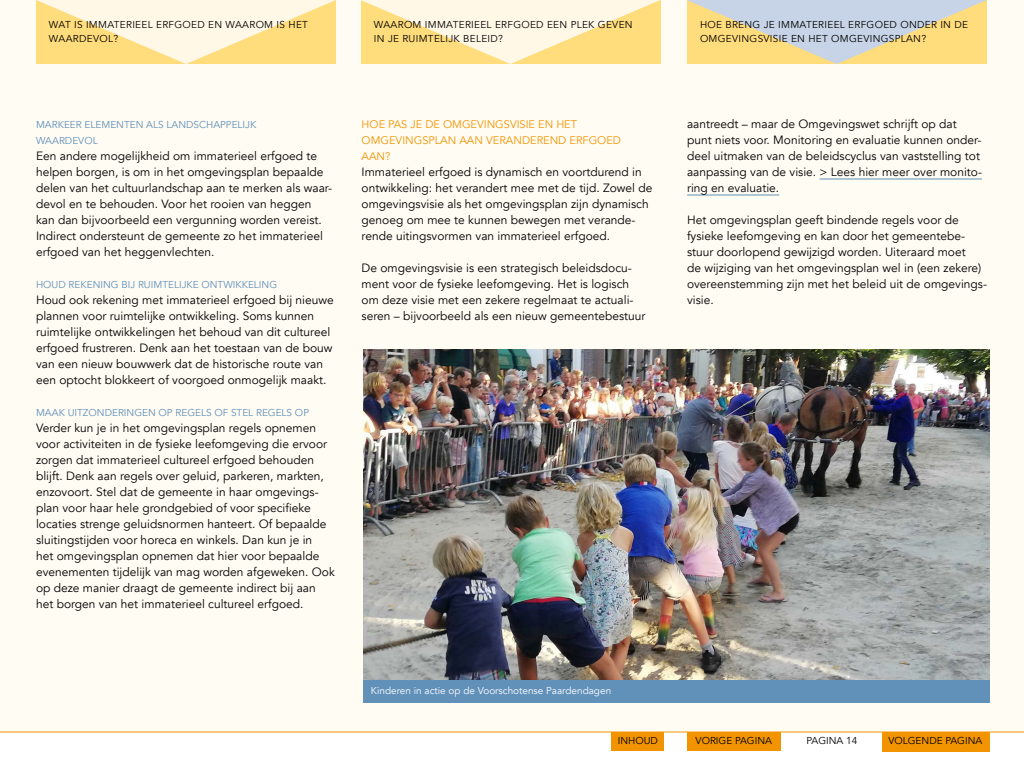
<style>
.page{position:relative;width:1024px;height:768px;background:#fff}
.page>*{position:absolute;margin:0;border:0;box-sizing:border-box;transform-origin:0 0}
.plat{font:12px/16px "Avenir";color:#000}
.tk_kap_vet{font:900 11px/16px "Avenir";color:#f29400}
.ttk{font:900 10px "Avenir";color:#6190b9}
.t1{font:500 10px/14px "Avenir";letter-spacing:.03em;color:#000}
.t2{font:900 10px/14px "Avenir";letter-spacing:.03em;color:#000}
.fotobijschrift{font:500 10px "Avenir";color:#fff}
.t3{font:500 10px "Avenir";color:#000}
</style>
<div class="page">
<div style="left:0;top:0;width:1024px;height:732px;background:#fffcf4"></div>
<hr style="left:0;top:732px;width:1024px;height:1px;background:#f29400">
<hr style="left:820px;top:179px;width:162px;height:1px;background:#6190b9">
<hr style="left:687px;top:195px;width:92px;height:1px;background:#6190b9">
<div style="left:687px;top:732px;width:93px;height:19px;background:#f29400"></div>
<div style="left:882px;top:732px;width:108px;height:19px;background:#f29400"></div>
<div style="left:611px;top:732px;width:53px;height:19px;background:#f29400"></div>
<svg style="left:36px;top:0;width:300px;height:64px"></svg>
<svg style="left:361px;top:0;width:299px;height:64px"></svg>
<svg style="left:687px;top:0;width:300px;height:64px;background:#e2d7b1"></svg>
<img style="left:363px;top:349px;width:627px;height:331px">
<div style="left:363px;top:680px;width:626px;height:23px;background:#6190b9"></div>
<p class="t1" style="left:49px;top:18px;width:260px">WAT IS IMMATERIEEL ERFGOED EN WAAROM IS HET<br>WAARDEVOL?</p>
<p class="t1" style="left:374px;top:18px;width:260px">WAAROM IMMATERIEEL ERFGOED EEN PLEK GEVEN<br>IN JE RUIMTELIJK BELEID?</p>
<p class="t2" style="left:700px;top:18px;width:270px">HOE BRENG JE IMMATERIEEL ERFGOED ONDER IN DE<br>OMGEVINGSVISIE EN HET OMGEVINGSPLAN?</p>
<p class="ttk" style="left:36px;top:119px;width:222px">MARKEER ELEMENTEN ALS LANDSCHAPPELIJK</p>
<p class="ttk" style="left:36px;top:135px;width:63px">WAARDEVOL</p>
<p class="plat" style="left:36px;top:148px;width:298px">Een andere mogelijkheid om immaterieel erfgoed te helpen borgen, is om in het omgevingsplan bepaalde delen van het cultuurlandschap aan te merken als waar&shy;devol en te behouden. Voor het rooien van heggen kan dan bijvoorbeeld een vergunning worden vereist.<br>Indirect ondersteunt de gemeente zo het immaterieel erfgoed van het heggenvlechten.</p>
<p class="ttk" style="left:36px;top:279px;width:243px">HOUD REKENING BIJ RUIMTELIJKE ONTWIKKELING</p>
<p class="plat" style="left:36px;top:292px;width:299px">Houd ook rekening met immaterieel erfgoed bij nieuwe plannen voor ruimtelijke ontwikkeling. Soms kunnen ruimtelijke ontwikkelingen het behoud van dit cultureel erfgoed frustreren. Denk aan het toestaan van de bouw van een nieuw bouwwerk dat de historische route van een optocht blokkeert of voorgoed onmogelijk maakt.</p>
<p class="ttk" style="left:36px;top:407px;width:275px">MAAK UITZONDERINGEN OP REGELS OF STEL REGELS OP</p>
<p class="plat" style="left:36px;top:420px;width:300px">Verder kun je in het omgevingsplan regels opnemen voor activiteiten in de fysieke leefomgeving die ervoor zorgen dat immaterieel cultureel erfgoed behouden blijft. Denk aan regels over geluid, parkeren, markten, enzovoort. Stel dat de gemeente in haar omgevings&shy;plan voor haar hele grondgebied of voor specifieke locaties strenge geluidsnormen hanteert. Of bepaalde sluitingstijden voor horeca en winkels. Dan kun je in<br>het omgevingsplan opnemen dat hier voor bepaalde evenementen tijdelijk van mag worden afgeweken. Ook op deze manier draagt de gemeente indirect bij aan het borgen van het immaterieel cultureel erfgoed.</p>
<p class="tk_kap_vet" style="left:362px;top:116px;width:217px">HOE PAS JE DE OMGEVINGSVISIE EN HET</p>
<p class="tk_kap_vet" style="left:362px;top:132px;width:261px">OMGEVINGSPLAN AAN VERANDEREND ERFGOED<br>AAN?</p>
<p class="plat" style="left:362px;top:164px;width:292px">Immaterieel erfgoed is dynamisch en voortdurend in ontwikkeling: het verandert mee met de tijd. Zowel de omgevingsvisie als het omgevingsplan zijn dynamisch genoeg om mee te kunnen bewegen met verande&shy;rende uitingsvormen van immaterieel erfgoed.</p>
<p class="plat" style="left:362px;top:260px;width:286px">De omgevingsvisie is een strategisch beleidsdocu&shy;ment voor de fysieke leefomgeving. Het is logisch om deze visie met een zekere regelmaat te actuali&shy;seren – bijvoorbeeld als een nieuw gemeentebestuur</p>
<p class="plat" style="left:687px;top:116px;width:296px">aantreedt – maar de Omgevingswet schrijft op dat punt niets voor. Monitoring en evaluatie kunnen onder&shy;deel uitmaken van de beleidscyclus van vaststelling tot aanpassing van de visie. &gt; Lees hier meer over monito&shy;ring en evaluatie.</p>
<p class="plat" style="left:687px;top:212px;width:301px">Het omgevingsplan geeft bindende regels voor de fysieke leefomgeving en kan door het gemeentebe&shy;stuur doorlopend gewijzigd worden. Uiteraard moet<br>de wijziging van het omgevingsplan wel in (een zekere) overeenstemming zijn met het beleid uit de omgevings&shy;visie.</p>
<p class="fotobijschrift" style="left:371px;top:685px;width:242px">Kinderen in actie op de Voorschotense Paardendagen</p>
<p class="t3" style="left:807px;top:735px;width:52px">PAGINA 14</p>
<p class="t2" style="left:618px;top:734px;width:42px">INHOUD</p>
<p class="t3" style="left:696px;top:735px;width:78px">VORIGE PAGINA</p>
<p class="t3" style="left:888px;top:735px;width:95px">VOLGENDE PAGINA</p>
</div>
